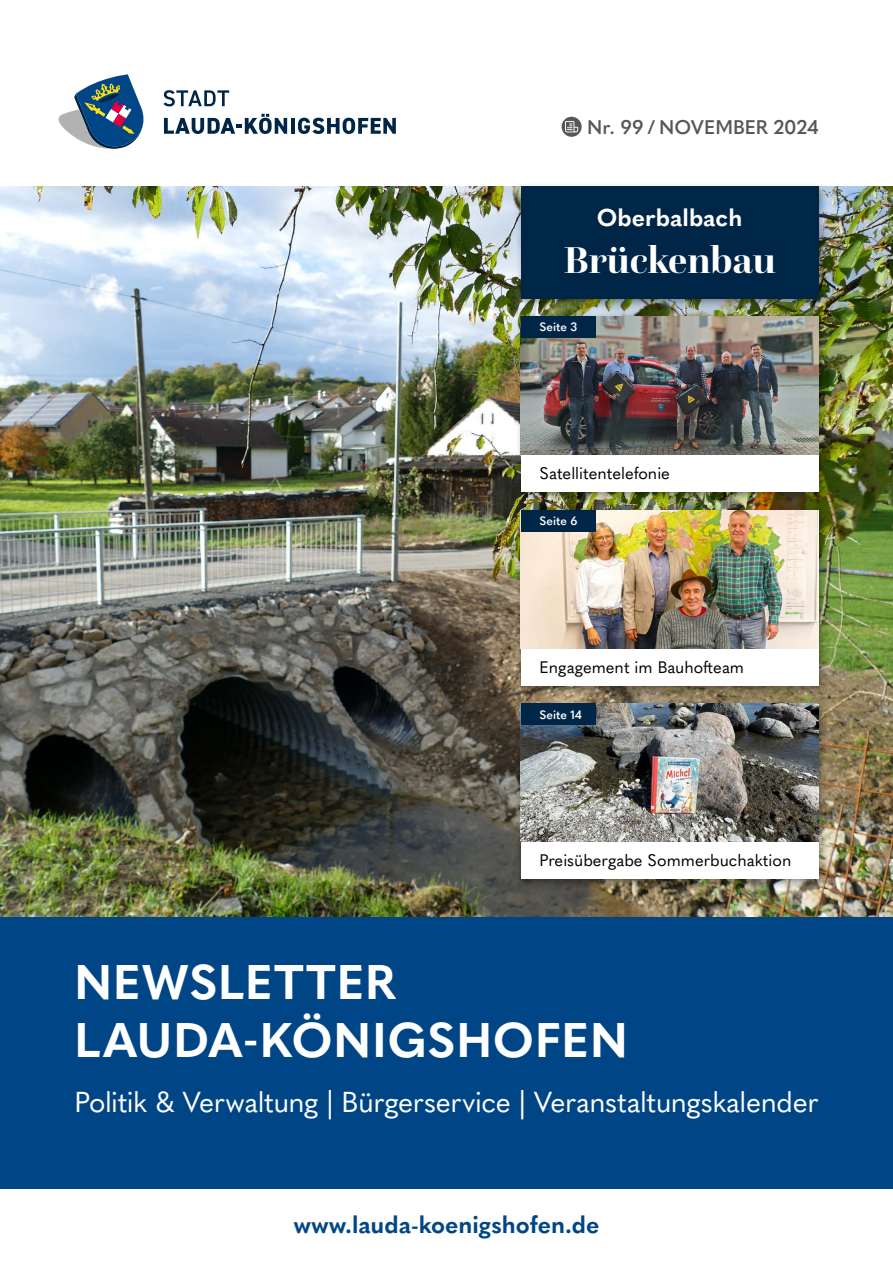
<style>
.page{position:relative;width:893px;height:1263px;background:#fff}
.page>*{position:absolute;margin:0;border:0;box-sizing:border-box;transform-origin:0 0}
.t1{font:700 48px/57.6px "Quasimoda";letter-spacing:.015em;color:#fff}
.t2{font:700 39px "Questa Grande";color:#fff}
.t3{font:28.5px "Quasimoda";letter-spacing:-.015em;color:#fff}
.t4{font:700 24px "Quasimoda";color:#004687}
.t5{font:700 24px "Quasimoda";color:#fff}
.t6{font:600 19.5px "Quasimoda";color:#575756}
.t7{font:16.5px "Quasimoda";color:#000}
.t8{font:600 12px "Quasimoda";color:#fff}
</style>
<div class="page">
<div style="left:0;top:917px;width:893px;height:271px;background:#004687"></div>
<svg style="left:163px;top:90px;width:66px;height:16px"></svg>
<svg style="left:164px;top:114px;width:123px;height:20px"></svg>
<hr style="left:291px;top:118px;width:4px;height:16px;background:#002647">
<svg style="left:298px;top:118px;width:98px;height:16px"></svg>
<svg style="left:58px;top:74px;width:86px;height:75px"></svg>
<img style="left:0;top:186px;width:893px;height:731px">
<div style="left:515px;top:181px;width:314px;height:129px;background:#000;opacity:.4"></div>
<div style="left:521px;top:186px;width:298px;height:112px;background:#002647"></div>
<svg style="left:562px;top:117px;width:20px;height:20px"></svg>
<svg style="left:565px;top:121px;width:13px;height:11px"></svg>
<div style="left:515px;top:311px;width:314px;height:193px;background:#000;opacity:.4"></div>
<div style="left:521px;top:454px;width:298px;height:38px;background:#fff"></div>
<img style="left:521px;top:316px;width:298px;height:138px">
<div style="left:521px;top:316px;width:74px;height:22px;background:#002647"></div>
<div style="left:515px;top:505px;width:314px;height:192px;background:#000;opacity:.4"></div>
<div style="left:521px;top:648px;width:298px;height:37px;background:#fff"></div>
<img style="left:521px;top:510px;width:298px;height:138px">
<div style="left:521px;top:510px;width:74px;height:21px;background:#002647"></div>
<div style="left:515px;top:699px;width:314px;height:192px;background:#000;opacity:.4"></div>
<div style="left:521px;top:842px;width:298px;height:37px;background:#fff"></div>
<img style="left:521px;top:704px;width:298px;height:137px">
<div style="left:521px;top:704px;width:74px;height:21px;background:#002647"></div>
<p class="t6" style="left:587px;top:112px;width:233px">Nr. 99 / NOVEMBER 2024</p>
<h3 class="t5" style="left:597px;top:199px;width:147px">Oberbalbach</h3>
<h2 class="t2" style="left:564px;top:236px;width:214px">Brückenbau</h2>
<p class="t8" style="left:539px;top:318px;width:39px">Seite 3</p>
<p class="t7" style="left:539px;top:460px;width:132px">Satellitentelefonie</p>
<p class="t8" style="left:539px;top:512px;width:40px">Seite 6</p>
<p class="t7" style="left:539px;top:654px;width:206px">Engagement im Bauhofteam</p>
<p class="t8" style="left:539px;top:705px;width:44px">Seite 14</p>
<p class="t7" style="left:539px;top:848px;width:253px">Preisübergabe Sommerbuchaktion</p>
<h1 class="t1" style="left:74px;top:950px;width:555px">NEWSLETTER<br>LAUDA-KÖNIGSHOFEN</h1>
<h3 class="t3" style="left:74px;top:1080px;width:746px">Politik &amp; Verwaltung | Bürgerservice | Veranstaltungskalender</h3>
<h3 class="t4" style="left:293px;top:1205px;width:308px">www.lauda-koenigshofen.de</h3>
</div>
